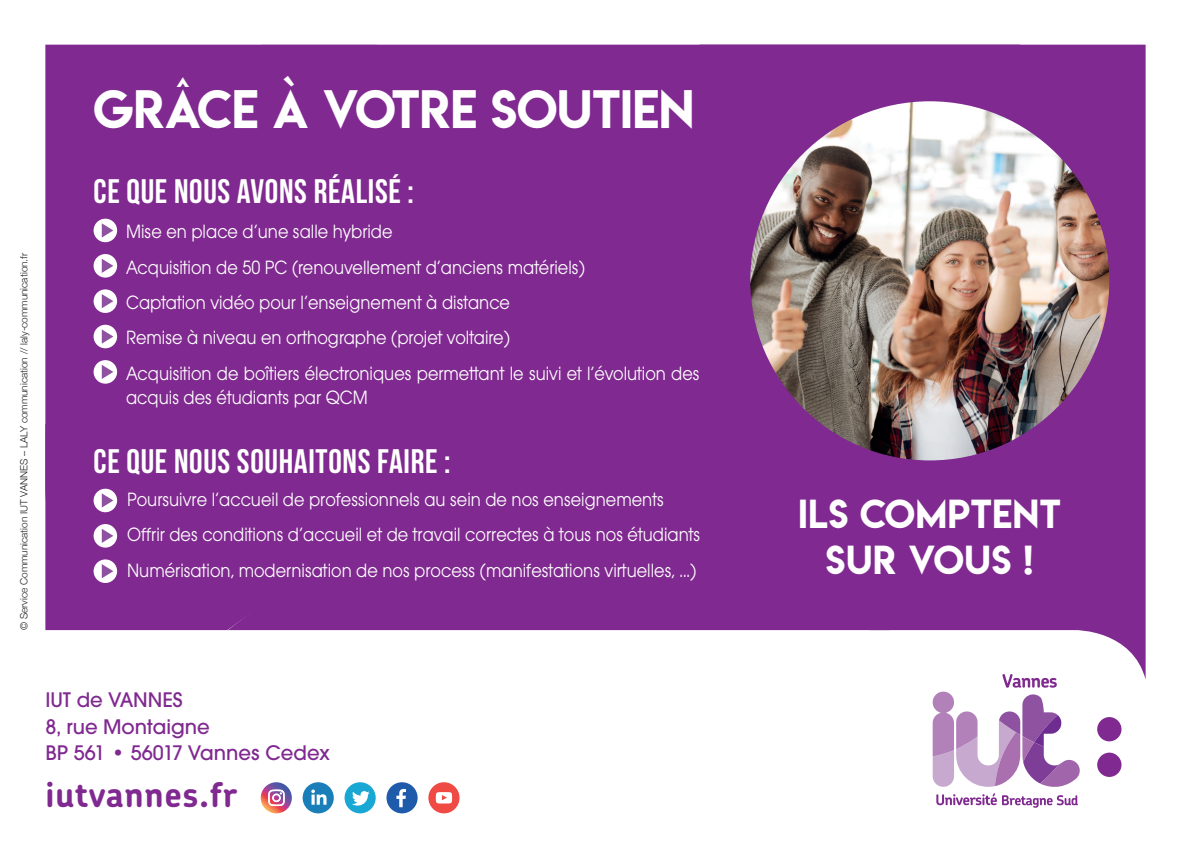
<style>
.page{position:relative;width:1191px;height:851px;background:#fff}
.page>*{position:absolute;margin:0;border:0;box-sizing:border-box;transform-origin:0 0}
.t1{font:48px "Lemon Milk";color:#fff}
.t2{font:36px/46px "Lemon Milk";letter-spacing:.02em;color:#fff;text-align:center}
.t3{font:34px "Bebas Neue";letter-spacing:.02em;color:#fff}
.t4{font:700 34px "Chevin Pro";letter-spacing:.02em;color:#802990}
.t5{font:500 22px/26.4px "Avant Garde Gothic Itc T";color:#802990}
.t6{font:20px/35.4px "Avant Garde Gothic Itc T";color:#fff;scale:.9 1}
.t7{font:300 10px "Helvetica Neue";color:#231f20}
</style>
<div class="page">
<svg style="left:661px;top:628px;width:484px;height:49px"></svg>
<div style="left:45px;top:45px;width:1100px;height:583px;background:#802990"></div>
<div style="left:45px;top:204px;width:616px;height:427px;background:#802990"></div>
<div style="left:94px;top:219px;width:23px;height:23px;background:#fff;border-radius:50%"></div>
<svg style="left:102px;top:223px;width:11px;height:14px"></svg>
<div style="left:94px;top:254px;width:23px;height:23px;background:#fff;border-radius:50%"></div>
<svg style="left:102px;top:259px;width:11px;height:14px"></svg>
<div style="left:94px;top:289px;width:23px;height:24px;background:#fff;border-radius:50%"></div>
<svg style="left:102px;top:294px;width:11px;height:14px"></svg>
<div style="left:94px;top:325px;width:23px;height:23px;background:#fff;border-radius:50%"></div>
<svg style="left:102px;top:329px;width:11px;height:14px"></svg>
<div style="left:94px;top:360px;width:23px;height:23px;background:#fff;border-radius:50%"></div>
<svg style="left:102px;top:365px;width:11px;height:14px"></svg>
<svg style="left:94px;top:488px;width:23px;height:24px"></svg>
<svg style="left:102px;top:493px;width:11px;height:14px"></svg>
<div style="left:94px;top:524px;width:23px;height:23px;background:#fff;border-radius:50%"></div>
<svg style="left:102px;top:529px;width:11px;height:14px"></svg>
<div style="left:94px;top:559px;width:23px;height:24px;background:#fff;border-radius:50%"></div>
<svg style="left:102px;top:564px;width:11px;height:14px"></svg>
<img style="left:750px;top:101px;width:359px;height:359px;border-radius:179px">
<div style="left:1097px;top:717px;width:24px;height:24px;background:#802990;border-radius:50%"></div>
<div style="left:1097px;top:752px;width:24px;height:24px;background:#802990;border-radius:50%"></div>
<svg style="left:932px;top:674px;width:148px;height:113px"></svg>
<svg style="left:936px;top:793px;width:141px;height:14px"></svg>
<div style="left:386px;top:782px;width:31px;height:31px;background:#1e5baa;border-radius:50%"></div>
<svg style="left:396px;top:789px;width:10px;height:18px"></svg>
<div style="left:344px;top:782px;width:32px;height:31px;background:#19a7d3;border-radius:50%"></div>
<svg style="left:352px;top:791px;width:18px;height:14px"></svg>
<svg style="left:261px;top:782px;width:31px;height:31px"></svg>
<svg style="left:268px;top:789px;width:17px;height:17px"></svg>
<div style="left:303px;top:782px;width:31px;height:31px;background:#1a7fb8;border-radius:50%"></div>
<svg style="left:311px;top:789px;width:15px;height:15px"></svg>
<div style="left:428px;top:782px;width:31px;height:31px;background:#ef4b44;border-radius:50%"></div>
<svg style="left:435px;top:792px;width:17px;height:11px"></svg>
<p class="t7" style="left:16px;top:630px;width:378px;rotate:-90deg">© Service Communication IUT VANNES – LALY communication // laly-communication.fr</p>
<h1 class="t1" style="left:94px;top:75px;width:602px">GRÂCE À VOTRE SOUTIEN</h1>
<h3 class="t3" style="left:94px;top:172px;width:322px">CE QUE NOUS AVONS RÉALISÉ :</h3>
<p class="t6" style="left:126px;top:213px;width:639px">Mise en place d’une salle hybride<br>Acquisition de 50 PC (renouvellement d’anciens matériels)<br>Captation vidéo pour l’enseignement à distance<br>Remise à niveau en orthographe (projet voltaire)<br>Acquisition de boîtiers électroniques permettant le suivi et l’évolution des</p>
<p class="t6" style="left:126px;top:379px;width:270px">acquis des étudiants par QCM</p>
<h3 class="t3" style="left:94px;top:442px;width:358px">CE QUE NOUS SOUHAITONS FAIRE :</h3>
<p class="t6" style="left:127px;top:481px;width:638px">Poursuivre l’accueil de professionnels au sein de nos enseignements<br>Offrir des conditions d’accueil et de travail correctes à tous nos étudiants<br>Numérisation, modernisation de nos process (manifestations virtuelles, ...)</p>
<p class="t5" style="left:45px;top:686px;width:286px">IUT de VANNES<br>8, rue Montaigne<br>BP 561 • 56017 Vannes Cedex</p>
<h3 class="t4" style="left:45px;top:772px;width:193px">iutvannes.fr</h3>
<h2 class="t2" style="left:798px;top:490px;width:264px">ILS COMPTENT<br>SUR VOUS !</h2>
</div>
